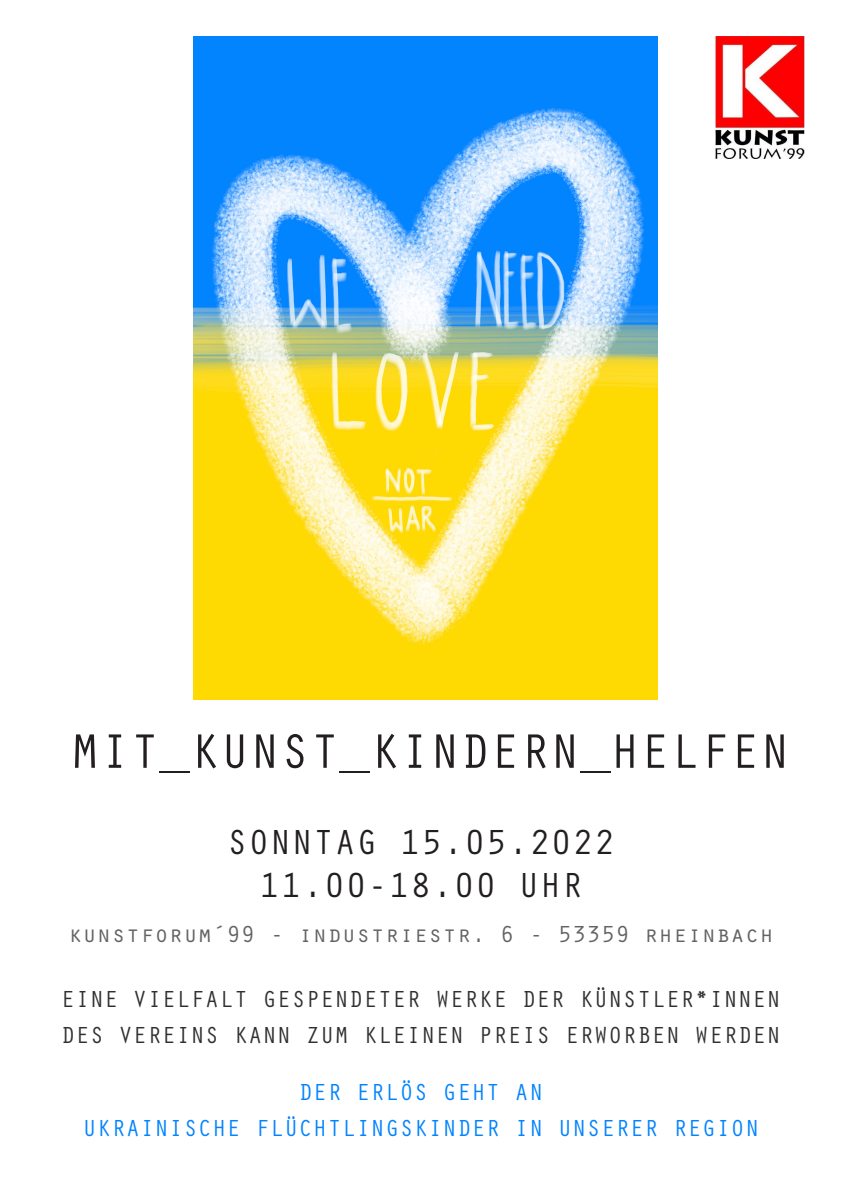
<style>
.page{position:relative;width:842px;height:1191px;background:#fff}
.page>*{position:absolute;margin:0;border:0;box-sizing:border-box;transform-origin:0 0}
.t1{font:50px "Orator Std";color:#231f20}
.t2{font:36px "Orator Std";color:#231f20}
.t3{font:24px "Orator Std";color:#312f30}
.t4{font:24px "Orator Std";color:#0283ff}
.t5{font:24px "Orator Std";color:#636366}
</style>
<div class="page">
<img style="left:193px;top:36px;width:465px;height:663px">
<img style="left:714px;top:36px;width:90px;height:123px">
<p class="t1" style="left:70px;top:715px;width:722px">MIT_KUNST_KINDERN_HELFEN</p>
<p class="t2" style="left:227px;top:816px;width:390px">SONNTAG 15.05.2022</p>
<p class="t2" style="left:259px;top:859px;width:326px">11.00-18.00 UHR</p>
<p class="t5" style="left:68px;top:916px;width:707px">kunstforum´99 - industriestr. 6 - 53359 rheinbach</p>
<p class="t3" style="left:61px;top:981px;width:722px">EINE VIELFALT GESPENDETER WERKE DER KÜNSTLER*INNEN</p>
<p class="t3" style="left:61px;top:1017px;width:722px">DES VEREINS KANN ZUM KLEINEN PREIS ERWORBEN WERDEN</p>
<p class="t4" style="left:299px;top:1075px;width:246px">DER ERLÖS GEHT AN</p>
<p class="t4" style="left:83px;top:1111px;width:678px">UKRAINISCHE FLÜCHTLINGSKINDER IN UNSERER REGION</p>
</div>
